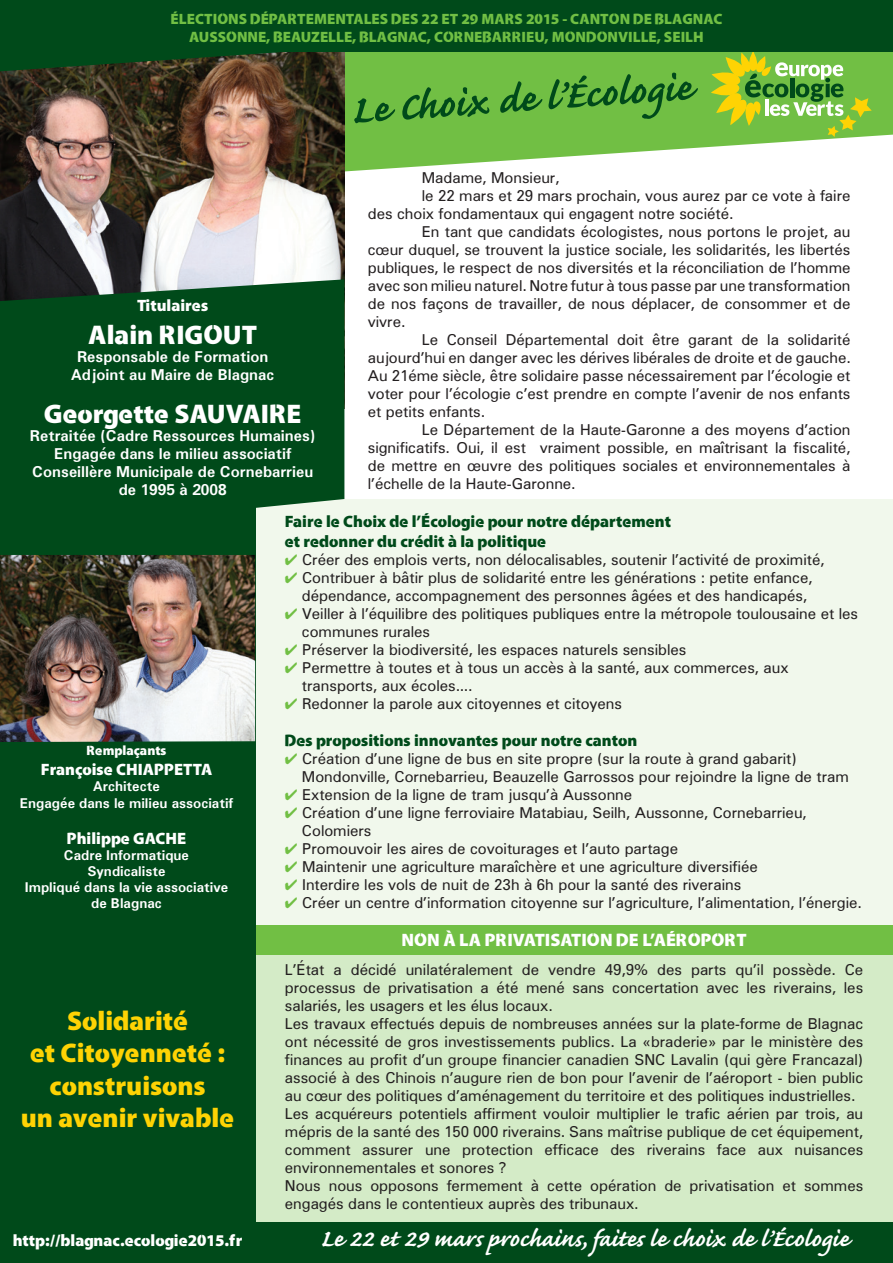
<style>
.page{position:relative;width:893px;height:1263px;background:#fff}
.page>*{position:absolute;margin:0;border:0;box-sizing:border-box;transform-origin:0 0}
.t1{font:700 49.5px "Caflisch Script";color:#004a1a}
.t2{font:700 30px "Caflisch Script";color:#fff}
.t3{font:900 27px "Cleanvertising";color:#fed304}
.t4{font:900 27px "Cleanvertising";color:#fff}
.t5{font:900 18px "Cleanvertising";color:#fff}
.t6{font:900 16.5px "Cleanvertising";color:#004a1a}
.t7{font:900 16.5px "Cleanvertising";color:#fff}
.t8{font:15px/18px "Free Universal";color:#231f20}
.t9{font:700 15px "Free Universal";color:#fff}
.t10{font:900 15px "Cleanvertising";color:#71bf44}
.t11{font:700 13.5px "Free Universal";color:#fff}
.t12{font:900 13.5px "Cleanvertising";color:#fff}
.s1{color:#71bf44}
</style>
<div class="page">
<div style="left:0;top:941px;width:893px;height:301px;background:#d4ebc7"></div>
<div style="left:0;top:500px;width:893px;height:430px;background:#f1f8ec"></div>
<div style="left:0;top:925px;width:893px;height:30px;background:#71bf44"></div>
<div style="left:0;top:21px;width:255px;height:1242px;background:#004a1a"></div>
<div style="left:89px;top:1222px;width:804px;height:41px;background:#004a1a"></div>
<svg style="left:344px;top:51px;width:549px;height:140px;fill:#71bf44"></svg>
<img style="left:0;top:71px;width:344px;height:208px">
<svg style="left:8px;top:51px;width:699px;height:20px"></svg>
<img style="left:0;top:555px;width:255px;height:187px">
<svg style="left:711px;top:51px;width:161px;height:86px;background:#87bd45"></svg>
<svg style="left:0;top:279px;width:344px;height:254px"></svg>
<div style="left:0;top:0;width:893px;height:51px;background:#004a1a"></div>
<p class="t10" style="left:171px;top:7px;width:553px">ÉLECTIONS DÉPARTEMENTALES DES 22 ET 29 MARS 2015 - CANTON DE BLAGNAC</p>
<p class="t10" style="left:189px;top:25px;width:516px">AUSSONNE, BEAUZELLE, BLAGNAC, CORNEBARRIEU, MONDONVILLE, SEILH</p>
<p class="t7" style="left:137px;top:292px;width:73px">Titulaires</p>
<p class="t4" style="left:88px;top:312px;width:170px">Alain RIGOUT</p>
<p class="t9" style="left:77px;top:346px;width:193px">Responsable de Formation</p>
<p class="t9" style="left:71px;top:364px;width:204px">Adjoint au Maire de Blagnac</p>
<p class="t4" style="left:44px;top:392px;width:259px">Georgette SAUVAIRE</p>
<p class="t9" style="left:30px;top:425px;width:287px">Retraitée (Cadre Ressources Humaines)</p>
<p class="t9" style="left:54px;top:443px;width:239px">Engagée dans le milieu associatif</p>
<p class="t9" style="left:32px;top:461px;width:283px">Conseillère Municipale de Cornebarrieu</p>
<p class="t9" style="left:119px;top:479px;width:109px">de 1995 à 2008</p>
<p class="t1" style="left:349px;top:86px;width:343px;rotate:-4deg">Le Choix de l’Écologie</p>
<p class="t8" style="left:422px;top:168px;width:139px">Madame, Monsieur,</p>
<p class="t8" style="left:368px;top:186px;width:484px;text-indent:54px">le 22 mars et 29 mars prochain, vous aurez par ce vote à faire des choix fondamentaux qui engagent notre société.</p>
<p class="t8" style="left:368px;top:222px;width:484px;text-align:justify;text-indent:54px">En tant que candidats écologistes, nous portons le projet, au cœur duquel, se trouvent la justice sociale, les solidarités, les libertés publiques, le respect de nos diversités et la réconciliation de l’homme avec son milieu naturel. Notre futur à tous passe par une transformation de nos façons de travailler, de nous déplacer, de consommer et de vivre.</p>
<p class="t8" style="left:368px;top:330px;width:484px;text-align:justify;text-indent:54px">Le Conseil Départemental doit être garant de la solidarité aujourd’hui en danger avec les dérives libérales de droite et de gauche.<br>Au 21éme siècle, être solidaire passe nécessairement par l’écologie et voter pour l’écologie c’est prendre en compte l’avenir de nos enfants et petits enfants.</p>
<p class="t8" style="left:368px;top:420px;width:484px;text-align:justify;text-indent:54px">Le Département de la Haute-Garonne a des moyens d’action significatifs. Oui, il est vraiment possible, en maîtrisant la fiscalité, de mettre en œuvre des politiques sociales et environnementales à l’échelle de la Haute-Garonne.</p>
<p class="t12" style="left:86px;top:740px;width:82px">Remplaçants</p>
<p class="t7" style="left:41px;top:756px;width:173px">Françoise CHIAPPETTA</p>
<p class="t11" style="left:93px;top:777px;width:68px">Architecte</p>
<p class="t11" style="left:20px;top:793px;width:215px">Engagée dans le milieu associatif</p>
<p class="t7" style="left:67px;top:824px;width:121px">Philippe GACHE</p>
<p class="t11" style="left:64px;top:845px;width:127px">Cadre Informatique</p>
<p class="t11" style="left:87px;top:862px;width:80px">Syndicaliste</p>
<p class="t11" style="left:25px;top:878px;width:205px">Impliqué dans la vie associative</p>
<p class="t11" style="left:91px;top:894px;width:72px">de Blagnac</p>
<p class="t3" style="left:67px;top:999px;width:123px">Solidarité</p>
<p class="t3" style="left:30px;top:1031px;width:197px">et Citoyenneté :</p>
<p class="t3" style="left:50px;top:1064px;width:157px">construisons</p>
<p class="t3" style="left:21px;top:1096px;width:215px">un avenir vivable</p>
<p class="t7" style="left:13px;top:1227px;width:231px">http://blagnac.ecologie2015.fr</p>
<p class="t6" style="left:285px;top:508px;width:388px">Faire le Choix de l’Écologie pour notre département</p>
<p class="t6" style="left:285px;top:528px;width:263px">et redonner du crédit à la politique</p>
<p class="t8" style="left:285px;top:550px;width:541px"><span class="s1">✔</span> Créer des emplois verts, non délocalisables, soutenir l’activité de proximité,</p>
<p class="t8" style="left:302px;top:568px;width:512px;text-indent:-17px"><span class="s1">✔</span> Contribuer à bâtir plus de solidarité entre les générations : petite enfance, dépendance, accompagnement des personnes âgées et des handicapés,</p>
<p class="t8" style="left:302px;top:604px;width:558px;text-indent:-17px"><span class="s1">✔</span> Veiller à l’équilibre des politiques publiques entre la métropole toulousaine et les communes rurales</p>
<p class="t8" style="left:285px;top:640px;width:403px"><span class="s1">✔</span> Préserver la biodiversité, les espaces naturels sensibles</p>
<p class="t8" style="left:302px;top:658px;width:488px;text-indent:-17px"><span class="s1">✔</span> Permettre à toutes et à tous un accès à la santé, aux commerces, aux transports, aux écoles....</p>
<p class="t8" style="left:285px;top:694px;width:339px"><span class="s1">✔</span> Redonner la parole aux citoyennes et citoyens</p>
<p class="t6" style="left:285px;top:727px;width:354px">Des propositions innovantes pour notre canton</p>
<p class="t8" style="left:302px;top:749px;width:548px;text-indent:-17px"><span class="s1">✔</span> Création d’une ligne de bus en site propre (sur la route à grand gabarit)<br>Mondonville, Cornebarrieu, Beauzelle Garrossos pour rejoindre la ligne de tram</p>
<p class="t8" style="left:285px;top:785px;width:349px"><span class="s1">✔</span> Extension de la ligne de tram jusqu’à Aussonne</p>
<p class="t8" style="left:302px;top:803px;width:506px;text-indent:-17px"><span class="s1">✔</span> Création d’une ligne ferroviaire Matabiau, Seilh, Aussonne, Cornebarrieu,<br>Colomiers</p>
<p class="t8" style="left:285px;top:839px;width:395px"><span class="s1">✔</span> Promouvoir les aires de covoiturages et l’auto partage</p>
<p class="t8" style="left:285px;top:857px;width:474px"><span class="s1">✔</span> Maintenir une agriculture maraîchère et une agriculture diversifiée</p>
<p class="t8" style="left:285px;top:875px;width:458px"><span class="s1">✔</span> Interdire les vols de nuit de 23h à 6h pour la santé des riverains</p>
<p class="t8" style="left:285px;top:893px;width:578px"><span class="s1">✔</span> Créer un centre d’information citoyenne sur l’agriculture, l’alimentation, l’énergie.</p>
<p class="t5" style="left:401px;top:925px;width:347px">NON À LA PRIVATISATION DE L’AÉROPORT</p>
<p class="t8" style="left:285px;top:960px;width:580px;text-align:justify">L’État a décidé unilatéralement de vendre 49,9% des parts qu’il possède. Ce processus de privatisation a été mené sans concertation avec les riverains, les salariés, les usagers et les élus locaux.</p>
<p class="t8" style="left:285px;top:1014px;width:580px;text-align:justify">Les travaux effectués depuis de nombreuses années sur la plate-forme de Blagnac ont nécessité de gros investissements publics. La «braderie» par le ministère des finances au profit d’un groupe financier canadien SNC Lavalin (qui gère Francazal) associé à des Chinois n’augure rien de bon pour l’avenir de l’aéroport - bien public au cœur des politiques d’aménagement du territoire et des politiques industrielles.</p>
<p class="t8" style="left:285px;top:1104px;width:580px;text-align:justify">Les acquéreurs potentiels affirment vouloir multiplier le trafic aérien par trois, au mépris de la santé des 150 000 riverains. Sans maîtrise publique de cet équipement, comment assurer une protection efficace des riverains face aux nuisances environnementales et sonores ?</p>
<p class="t8" style="left:285px;top:1176px;width:580px">Nous nous opposons fermement à cette opération de privatisation et sommes engagés dans le contentieux auprès des tribunaux.</p>
<p class="t2" style="left:320px;top:1223px;width:530px">Le 22 et 29 mars prochains, faites le choix de l’Écologie</p>
</div>
